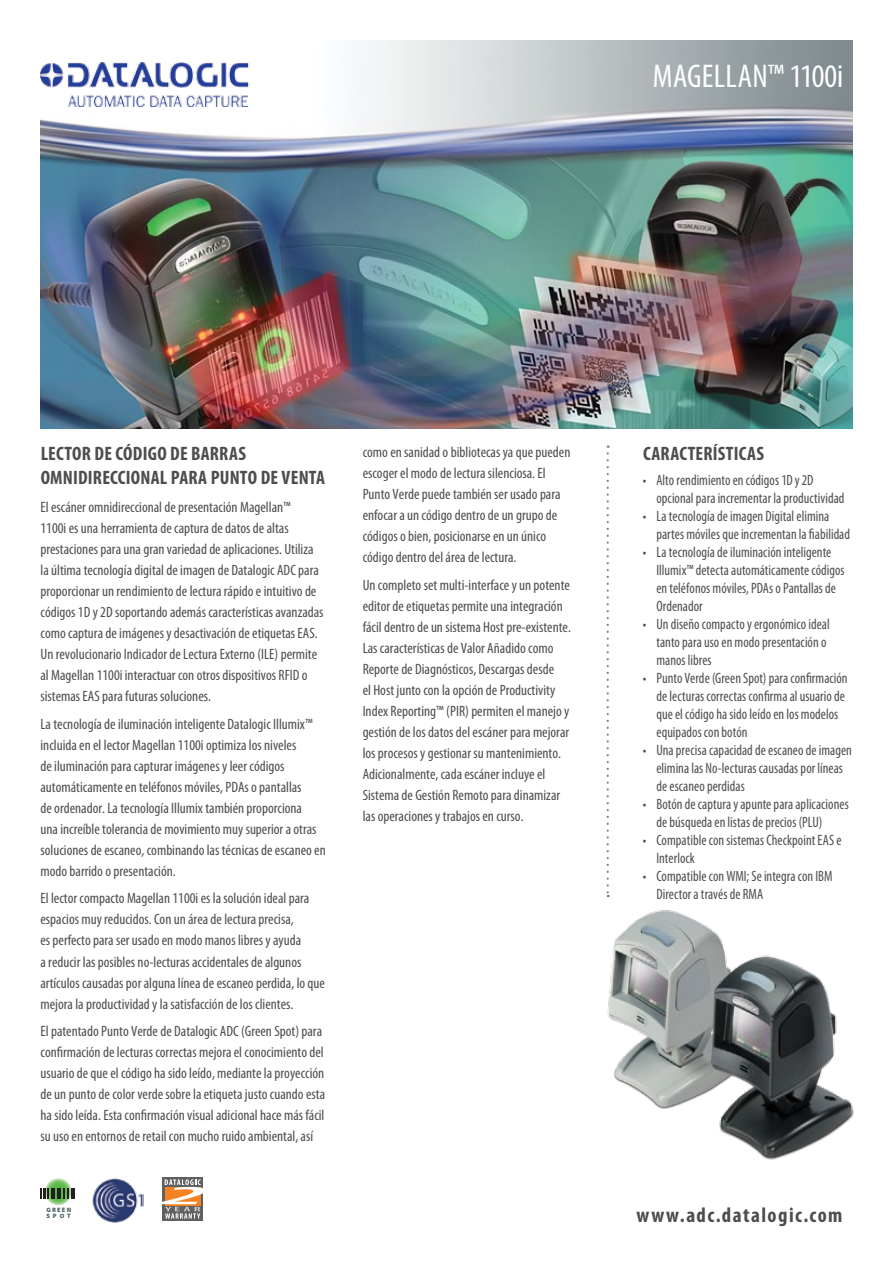
<style>
.page{position:relative;width:893px;height:1263px;background:#fff}
.page>*{position:absolute;margin:0;border:0;box-sizing:border-box;transform-origin:0 0}
.t1{font:condensed 33px "Myriad Pro";letter-spacing:-.02em;color:#fff}
.t2{font:700 condensed 21px "Myriad Pro";color:#4d4d4f}
.t3{font:700 condensed 19.5px/24px "Myriad Pro";letter-spacing:.01em;color:#4d4d4f}
.t4{font:condensed 15px/21px "Myriad Pro";color:#4d4d4f}
.t5{font:condensed 15px/18px "Myriad Pro";color:#4d4d4f;scale:.94 1}
.t6{font:900 6.3px/6.3px "Myriad Pro";letter-spacing:.2em;color:#505f62}
</style>
<div class="page">
<img style="left:40px;top:41px;width:812px;height:387px">
<img style="left:40px;top:63px;width:220px;height:43px">
<svg style="left:607px;top:446px;width:2px;height:451px"></svg>
<img style="left:92px;top:1178px;width:52px;height:45px">
<div style="left:163px;top:1177px;width:40px;height:44px;background:linear-gradient(to right,#5f6062,#5f6062)"></div>
<svg style="left:162px;top:1179px;width:41px;height:39px"></svg>
<svg style="left:44px;top:1177px;width:28px;height:28px"></svg>
<svg style="left:40px;top:1188px;width:8px;height:10px"></svg>
<hr style="left:51px;top:1188px;width:4px;height:10px;background:#231f20">
<hr style="left:57px;top:1188px;width:4px;height:10px;background:#231f20">
<svg style="left:63px;top:1188px;width:6px;height:10px"></svg>
<hr style="left:71px;top:1188px;width:4px;height:10px;background:#231f20">
<img style="left:607px;top:910px;width:247px;height:250px">
<h1 class="t1" style="left:653px;top:56px;width:15px">magellan</h1>
<h1 class="t1" style="left:768px;top:56px;width:77px">™ 1100i</h1>
<h3 class="t3" style="left:41px;top:441px;width:286px">LECTOR DE CÓDIGO DE BARRAS<br>OMNIDIRECCIONAL PARA PUNTO DE VENTA</h3>
<p class="t4" style="left:40px;top:496px;width:285px">El escáner omnidireccional de presentación Magellan™<br>1100i es una herramienta de captura de datos de altas prestaciones para una gran variedad de aplicaciones. Utiliza la última tecnología digital de imagen de Datalogic ADC para proporcionar un rendimiento de lectura rápido e intuitivo de códigos 1D y 2D soportando además características avanzadas como captura de imágenes y desactivación de etiquetas EAS.<br>Un revolucionario Indicador de Lectura Externo (ILE) permite al Magellan 1100i interactuar con otros dispositivos RFID o sistemas EAS para futuras soluciones.</p>
<p class="t4" style="left:40px;top:713px;width:287px">La tecnología de iluminación inteligente Datalogic Illumix™ incluida en el lector Magellan 1100i optimiza los niveles<br>de iluminación para capturar imágenes y leer códigos automáticamente en teléfonos móviles, PDAs o pantallas<br>de ordenador. La tecnología Illumix también proporciona<br>una increíble tolerancia de movimiento muy superior a otras soluciones de escaneo, combinando las técnicas de escaneo en modo barrido o presentación.</p>
<p class="t4" style="left:40px;top:888px;width:286px">El lector compacto Magellan 1100i es la solución ideal para espacios muy reducidos. Con un área de lectura precisa,<br>es perfecto para ser usado en modo manos libres y ayuda<br>a reducir las posibles no-lecturas accidentales de algunos artículos causadas por alguna línea de escaneo perdida, lo que mejora la productividad y la satisfacción de los clientes.</p>
<p class="t4" style="left:40px;top:1020px;width:286px">El patentado Punto Verde de Datalogic ADC (Green Spot) para confirmación de lecturas correctas mejora el conocimiento del usuario de que el código ha sido leído, mediante la proyección de un punto de color verde sobre la etiqueta justo cuando esta ha sido leída. Esta confirmación visual adicional hace más fácil su uso en entornos de retail con mucho ruido ambiental, así</p>
<p class="t6" style="left:46px;top:1206px;width:26px">GREEN<br>SPOT</p>
<p class="t4" style="left:363px;top:441px;width:209px">como en sanidad o bibliotecas ya que pueden escoger el modo de lectura silenciosa. El Punto Verde puede también ser usado para enfocar a un código dentro de un grupo de códigos o bien, posicionarse en un único código dentro del área de lectura.</p>
<p class="t4" style="left:363px;top:574px;width:210px">Un completo set multi-interface y un potente editor de etiquetas permite una integración fácil dentro de un sistema Host pre-existente.<br>Las características de Valor Añadido como Reporte de Diagnósticos, Descargas desde<br>el Host junto con la opción de Productivity Index Reporting™ (PIR) permiten el manejo y gestión de los datos del escáner para mejorar los procesos y gestionar su mantenimiento.<br>Adicionalmente, cada escáner incluye el Sistema de Gestión Remoto para dinamizar las operaciones y trabajos en curso.</p>
<h3 class="t3" style="left:643px;top:441px;width:122px">CARACTERÍSTICAS</h3>
<p class="t5" style="left:656px;top:471px;width:202px;text-indent:-13px">• Alto rendimiento en códigos 1D y 2D opcional para incrementar la productividad</p>
<p class="t5" style="left:656px;top:507px;width:207px;text-indent:-13px">• La tecnología de imagen Digital elimina partes móviles que incrementan la fiabilidad</p>
<p class="t5" style="left:656px;top:543px;width:202px;text-indent:-13px">• La tecnología de iluminación inteligente Illumix™ detecta automáticamente códigos en teléfonos móviles, PDAs o Pantallas de Ordenador</p>
<p class="t5" style="left:656px;top:615px;width:186px;text-indent:-13px">• Un diseño compacto y ergonómico ideal tanto para uso en modo presentación o manos libres</p>
<p class="t5" style="left:656px;top:669px;width:205px;text-indent:-13px">• Punto Verde (Green Spot) para confirmación de lecturas correctas confirma al usuario de que el código ha sido leído en los modelos equipados con botón</p>
<p class="t5" style="left:656px;top:741px;width:209px;text-indent:-13px">• Una precisa capacidad de escaneo de imagen elimina las No-lecturas causadas por líneas de escaneo perdidas</p>
<p class="t5" style="left:656px;top:795px;width:206px;text-indent:-13px">• Botón de captura y apunte para aplicaciones de búsqueda en listas de precios (PLU)</p>
<p class="t5" style="left:656px;top:831px;width:198px;text-indent:-13px">• Compatible con sistemas Checkpoint EAS e<br>Interlock</p>
<p class="t5" style="left:656px;top:867px;width:189px;text-indent:-13px">• Compatible con WMI; Se integra con IBM<br>Director a través de RMA</p>
<h2 class="t2" style="left:636px;top:1201px;width:208px">WWW.ADC.DATALOGIC.COM</h2>
</div>
